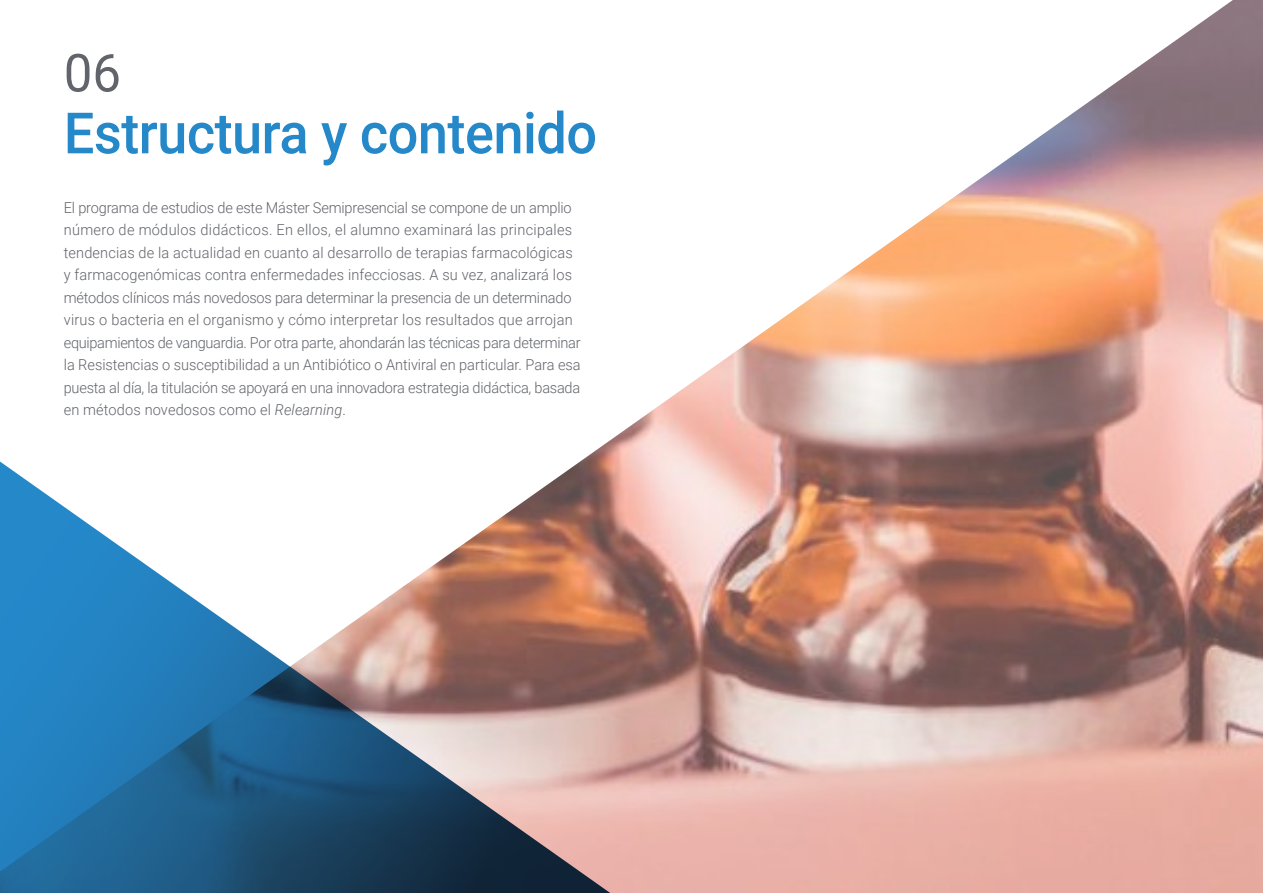
<style>
.page{position:relative;width:1263px;height:893px;background:#fff}
.page>*{position:absolute;margin:0;border:0;box-sizing:border-box;transform-origin:0 0}
.t1{font:500 57px "Roboto";letter-spacing:-.01em;color:#2488c9;scale:.95 1}
.t2{font:52.5px "Roboto";color:#61646a}
.t3{font:300 15px/22.5px "Roboto";color:#61646a}
.s1{font-style:italic}
</style>
<div class="page">
<img style="left:602px;top:0;width:661px;height:893px">
<svg style="left:0;top:446px;width:640px;height:447px"></svg>
<h2 class="t2" style="left:64px;top:36px;width:59px">06</h2>
<h1 class="t1" style="left:64px;top:93px;width:563px">Estructura y contenido</h1>
<p class="t3" style="left:64px;top:195px;width:518px">El programa de estudios de este Máster Semipresencial se compone de un amplio número de módulos didácticos. En ellos, el alumno examinará las principales tendencias de la actualidad en cuanto al desarrollo de terapias farmacológicas y farmacogenómicas contra enfermedades infecciosas. A su vez, analizará los métodos clínicos más novedosos para determinar la presencia de un determinado virus o bacteria en el organismo y cómo interpretar los resultados que arrojan equipamientos de vanguardia. Por otra parte, ahondarán las técnicas para determinar la Resistencias o susceptibilidad a un Antibiótico o Antiviral en particular. Para esa puesta al día, la titulación se apoyará en una innovadora estrategia didáctica, basada en métodos novedosos como el <span class="s1">Relearning</span>.</p>
</div>
